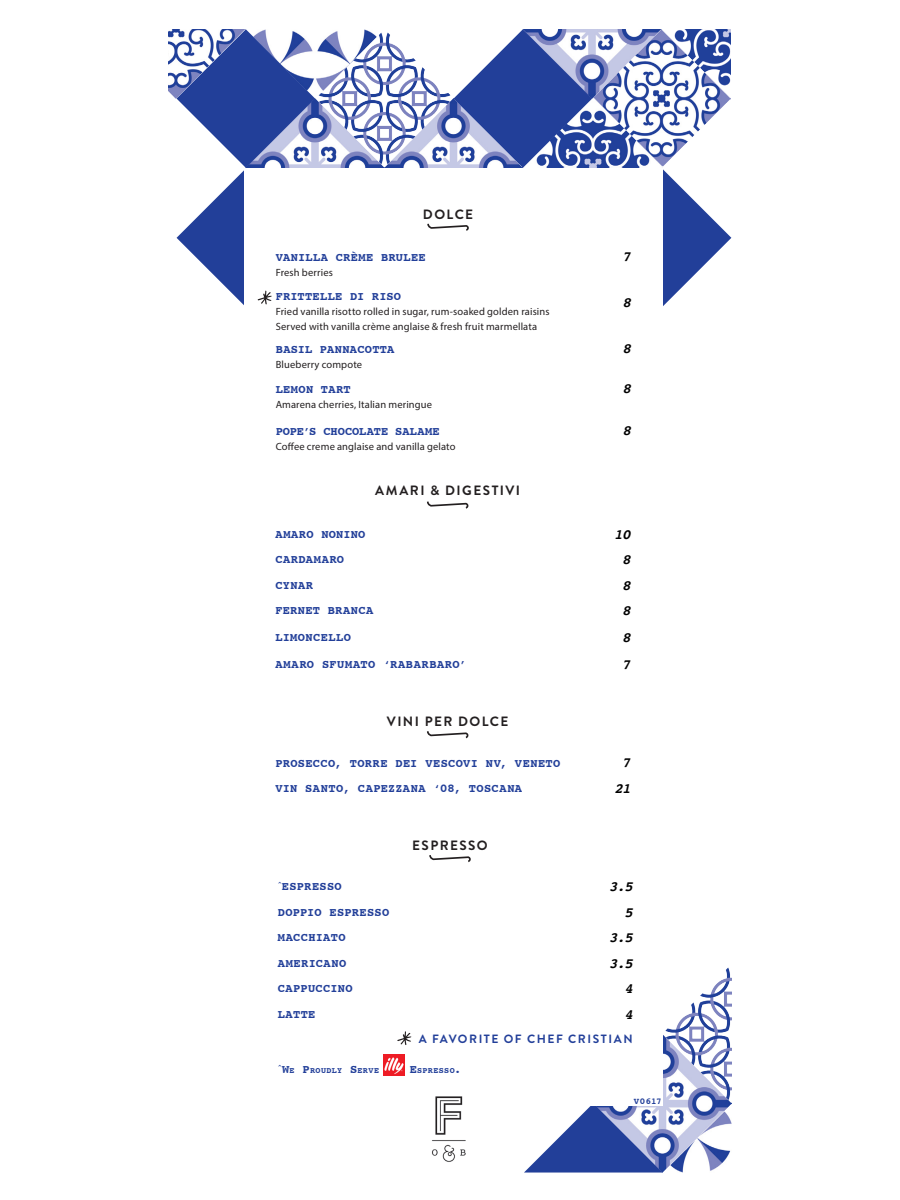
<style>
.page{position:relative;width:900px;height:1200px;background:#fff}
.page>*{position:absolute;margin:0;border:0;box-sizing:border-box;transform-origin:0 0}
.t1{font:italic 700 14.1px "Courier";color:#000}
.t2{font:700 13.5px "Brandon Grotesque";letter-spacing:.105em;color:#231f20}
.t3{font:700 12px "Courier";letter-spacing:.03em;color:#223f99}
.t4{font:700 12px "Courier";letter-spacing:.05em;color:#223f99}
.t5{font:700 12px "Brandon Grotesque";letter-spacing:.13em;color:#223f99}
.t6{font:700 12px "Courier";color:#223f99}
.t7{font:10.5px/15px "Myriad Pro";letter-spacing:.01em;color:#231f20}
.t8{font:700 9px "Courier";letter-spacing:.03em;color:#223f99}
.t9{font:700 8.4px "Courier";letter-spacing:.05em;color:#223f99}
.s1{font-size:12px}
</style>
<div class="page">
<img style="left:168px;top:29px;width:9px;height:70px">
<img style="left:315px;top:29px;width:111px;height:70px">
<img style="left:315px;top:99px;width:111px;height:69px">
<img style="left:665px;top:967px;width:66px;height:67px">
<img style="left:663px;top:1034px;width:69px;height:139px">
<svg style="left:524px;top:1106px;width:139px;height:67px"></svg>
<svg style="left:426px;top:29px;width:305px;height:277px"></svg>
<svg style="left:427px;top:731px;width:42px;height:8px"></svg>
<svg style="left:427px;top:501px;width:42px;height:8px"></svg>
<img style="left:432px;top:1096px;width:34px;height:66px">
<svg style="left:429px;top:855px;width:42px;height:8px"></svg>
<svg style="left:177px;top:29px;width:138px;height:276px"></svg>
<svg style="left:397px;top:1031px;width:14px;height:14px"></svg>
<img style="left:384px;top:1055px;width:20px;height:20px">
<p class="t2" style="left:423px;top:205px;width:52px">DOLCE</p>
<p class="t3" style="left:276px;top:248px;width:152px">VANILLA CRÈME BRULEE</p>
<p class="t7" style="left:276px;top:265px;width:59px">Fresh berries</p>
<p class="t3" style="left:276px;top:286px;width:127px">FRITTELLE DI RISO</p>
<p class="t7" style="left:276px;top:304px;width:275px">Fried vanilla risotto rolled in sugar, rum-soaked golden raisins<br>Served with vanilla crème anglaise &amp; fresh fruit marmellata</p>
<p class="t3" style="left:276px;top:340px;width:120px">BASIL PANNACOTTA</p>
<p class="t7" style="left:276px;top:357px;width:88px">Blueberry compote</p>
<p class="t3" style="left:276px;top:380px;width:76px">LEMON TART</p>
<p class="t7" style="left:276px;top:397px;width:158px">Amarena cherries, Italian meringue</p>
<p class="t6" style="left:276px;top:422px;width:166px">POPE’S CHOCOLATE SALAME</p>
<p class="t7" style="left:276px;top:439px;width:181px">Coffee creme anglaise and vanilla gelato</p>
<p class="t2" style="left:375px;top:481px;width:146px">AMARI &amp; DIGESTIVI</p>
<p class="t1" style="left:622px;top:245px;width:10px">7</p>
<p class="t1" style="left:622px;top:291px;width:10px">8</p>
<p class="t1" style="left:622px;top:337px;width:10px">8</p>
<p class="t1" style="left:622px;top:377px;width:10px">8</p>
<p class="t1" style="left:622px;top:419px;width:10px">8</p>
<p class="t3" style="left:275px;top:524px;width:92px">AMARO NONINO</p>
<p class="t1" style="left:614px;top:523px;width:18px">10</p>
<p class="t3" style="left:275px;top:550px;width:70px">CARDAMARO</p>
<p class="t1" style="left:622px;top:548px;width:10px">8</p>
<p class="t3" style="left:275px;top:575px;width:39px">CYNAR</p>
<p class="t1" style="left:622px;top:574px;width:10px">8</p>
<p class="t3" style="left:275px;top:601px;width:99px">FERNET BRANCA</p>
<p class="t1" style="left:622px;top:599px;width:10px">8</p>
<p class="t3" style="left:275px;top:627px;width:77px">LIMONCELLO</p>
<p class="t1" style="left:622px;top:626px;width:10px">8</p>
<p class="t4" style="left:275px;top:655px;width:193px">AMARO SFUMATO ‘RABARBARO’</p>
<p class="t1" style="left:622px;top:653px;width:10px">7</p>
<p class="t2" style="left:387px;top:712px;width:123px">VINI PER DOLCE</p>
<p class="t3" style="left:275px;top:753px;width:287px">PROSECCO, TORRE DEI VESCOVI NV, VENETO</p>
<p class="t1" style="left:622px;top:752px;width:10px">7</p>
<p class="t3" style="left:275px;top:779px;width:248px">VIN SANTO, CAPEZZANA ‘08, TOSCANA</p>
<p class="t1" style="left:614px;top:777px;width:18px">21</p>
<p class="t2" style="left:412px;top:836px;width:77px">ESPRESSO</p>
<p class="t3" style="left:278px;top:877px;width:66px"><sup>^</sup>ESPRESSO</p>
<p class="t1" style="left:609px;top:875px;width:25px">3.5</p>
<p class="t3" style="left:278px;top:903px;width:113px">DOPPIO ESPRESSO</p>
<p class="t1" style="left:624px;top:901px;width:10px">5</p>
<p class="t3" style="left:278px;top:928px;width:69px">MACCHIATO</p>
<p class="t1" style="left:609px;top:926px;width:25px">3.5</p>
<p class="t3" style="left:278px;top:954px;width:70px">AMERICANO</p>
<p class="t1" style="left:609px;top:952px;width:25px">3.5</p>
<p class="t3" style="left:278px;top:979px;width:76px">CAPPUCCINO</p>
<p class="t1" style="left:624px;top:977px;width:10px">4</p>
<p class="t3" style="left:278px;top:1005px;width:39px">LATTE</p>
<p class="t1" style="left:624px;top:1003px;width:10px">4</p>
<p class="t5" style="left:419px;top:1031px;width:215px">A FAVORITE OF CHEF CRISTIAN</p>
<p class="t9" style="left:278px;top:1064px;width:103px"><sup>^</sup><span class="s1">W</span>e <span class="s1">P</span>roudly <span class="s1">S</span>erve</p>
<p class="t9" style="left:410px;top:1064px;width:53px"><span class="s1">E</span>spresso<span class="s1">.</span></p>
<p class="t8" style="left:634px;top:1094px;width:29px">V0617</p>
</div>
